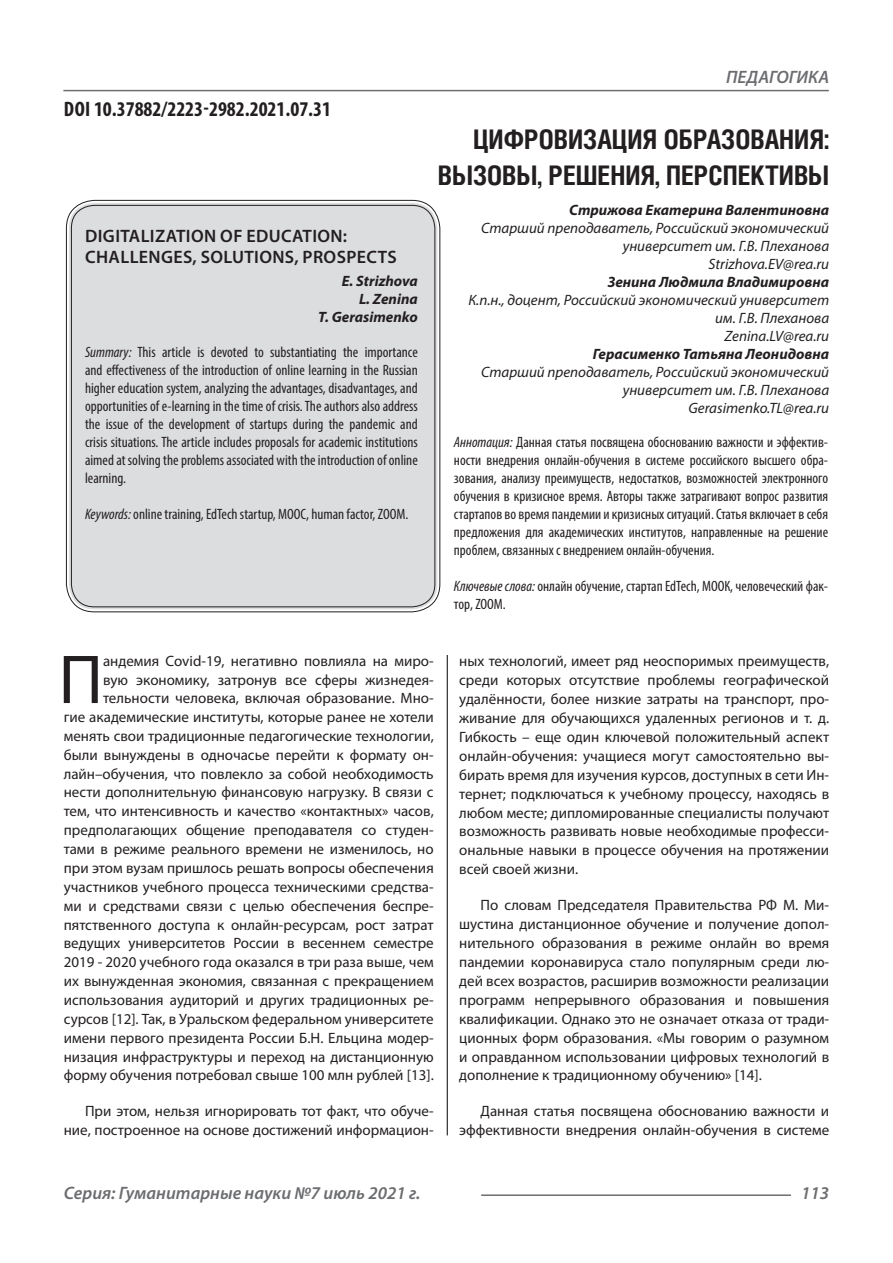
<style>
.page{position:relative;width:893px;height:1263px;background:#fff}
.page>*{position:absolute;margin:0;border:0;box-sizing:border-box;transform-origin:0 0}
.Статья_текст_первый{font:69.75px "Myriad Pro";color:#231f20}
.Статья_название{font:700 27px "Helios Cond C";color:#231f20}
.ДОИ{font:700 condensed 21px "Myriad Pro";color:#231f20}
.Статья_название_англ{font:600 18px/21.6px "Myriad Pro";letter-spacing:.02em;color:#231f20}
.t1{font:italic 600 18px "Myriad Pro";color:#6c6d70}
.Статья_текст{font:15px/18.9px "Myriad Pro";color:#231f20;text-align:right}
.Статья_текст_первый-2{font:15px/18.9px "Myriad Pro";color:#231f20;text-align:right}
.Статья_аннотация_анг{font:condensed 15px/18px "Myriad Pro";color:#231f20;text-align:justify}
.Статья_аннотация_тек{font:condensed 15px/18px "Myriad Pro";color:#231f20;text-align:justify}
.Статья_автор_инфо{font:italic 15px/18px "Myriad Pro";color:#231f20;text-align:right}
.Статья_автор_фио_рус{font:italic 700 15px "Myriad Pro";color:#231f20}
.Статья_автор_англ{font:italic 700 15px "Myriad Pro";color:#231f20}
.s1{font-style:italic}
</style>
<div class="page">
<hr style="left:447px;top:128px;width:1px;height:1007px;background:#000">
<hr style="left:63px;top:90px;width:766px;height:1px;background:#6c6d70">
<hr style="left:481px;top:1194px;width:310px;height:2px;background:#6c6d70">
<div style="left:441px;top:128px;width:10px;height:527px;background:#fff"></div>
<div style="left:69px;top:203px;width:368px;height:406px;background:#dcdddf;border-radius:26px"></div>
<p class="ДОИ" style="left:64px;top:96px;width:269px">DOI 10.37882/2223-2982.2021.07.31</p>
<p class="Статья_название_англ" style="left:85px;top:225px;width:313px">DIGITALIZATION OF EDUCATION:<br>CHALLENGES, SOLUTIONS, PROSPECTS</p>
<p class="Статья_автор_англ" style="left:342px;top:272px;width:77px">E. Strizhova</p>
<p class="Статья_автор_англ" style="left:359px;top:290px;width:60px">L. Zenina</p>
<p class="Статья_автор_англ" style="left:318px;top:308px;width:101px">T. Gerasimenko</p>
<p class="Статья_аннотация_анг" style="left:85px;top:343px;width:334px"><span class="s1">Summary:</span> This article is devoted to substantiating the importance and effectiveness of the introduction of online learning in the Russian higher education system, analyzing the advantages, disadvantages, and opportunities of e-learning in the time of crisis. The authors also address the issue of the development of startups during the pandemic and crisis situations. The article includes proposals for academic institutions aimed at solving the problems associated with the introduction of online learning.</p>
<p class="Статья_аннотация_анг" style="left:85px;top:505px;width:325px"><span class="s1">Keywords:</span> online training, EdTech startup, МООC, human factor, ZOOM.</p>
<p class="t1" style="left:726px;top:66px;width:104px">ПЕДАГОГИКА</p>
<p class="Статья_название" style="left:473px;top:124px;width:358px">ЦИФРОВИЗАЦИЯ ОБРАЗОВАНИЯ:</p>
<p class="Статья_название" style="left:438px;top:160px;width:393px">ВЫЗОВЫ, РЕШЕНИЯ, ПЕРСПЕКТИВЫ</p>
<p class="Статья_автор_фио_рус" style="left:569px;top:200px;width:261px">Стрижова Екатерина Валентиновна</p>
<p class="Статья_автор_инфо" style="left:481px;top:218px;width:350px">Старший преподаватель, Российский экономический университет им. Г.В. Плеханова</p>
<p class="Статья_автор_инфо" style="left:709px;top:254px;width:122px">Strizhova.EV@rea.ru</p>
<p class="Статья_автор_фио_рус" style="left:608px;top:272px;width:223px">Зенина Людмила Владимировна</p>
<p class="Статья_автор_инфо" style="left:468px;top:290px;width:362px">К.п.н., доцент, Российский экономический университет им. Г.В. Плеханова</p>
<p class="Статья_автор_инфо" style="left:725px;top:326px;width:106px">Zenina.LV@rea.ru</p>
<p class="Статья_автор_фио_рус" style="left:593px;top:344px;width:238px">Герасименко Татьяна Леонидовна</p>
<p class="Статья_автор_инфо" style="left:481px;top:362px;width:350px">Старший преподаватель, Российский экономический университет им. Г.В. Плеханова</p>
<p class="Статья_автор_инфо" style="left:688px;top:398px;width:142px">Gerasimenko.TL@rea.ru</p>
<p class="Статья_аннотация_тек" style="left:454px;top:433px;width:376px"><span class="s1">Аннотация:</span> Данная статья посвящена обоснованию важности и эффектив&shy;ности внедрения онлайн-обучения в системе российского высшего обра&shy;зования, анализу преимуществ, недостатков, возможностей электронного обучения в кризисное время. Авторы также затрагивают вопрос развития стартапов во время пандемии и кризисных ситуаций. Статья включает в себя предложения для академических институтов, направленные на решение проблем, связанных с внедрением онлайн-обучения.</p>
<p class="Статья_аннотация_тек" style="left:454px;top:577px;width:376px"><span class="s1">Ключевые слова:</span> онлайн обучение, стартап EdTech, МООК, человеческий фак&shy;тор, ZOOM.</p>
<p class="Статья_текст_первый-2" style="left:64px;top:651px;width:371px">андемия Covid-19, негативно повлияла на миро-<br>вую экономику, затронув все сферы жизнедея&shy;тельности человека, включая образование. Мно-<br>гие академические институты, которые ранее не хотели менять свои традиционные педагогические технологии, были вынуждены в одночасье перейти к формату он&shy;лайн–обучения, что повлекло за собой необходимость нести дополнительную финансовую нагрузку. В связи с тем, что интенсивность и качество «контактных» часов, предполагающих общение преподавателя со студен&shy;тами в режиме реального времени не изменилось, но при этом вузам пришлось решать вопросы обеспечения участников учебного процесса техническими средства&shy;ми и средствами связи с целью обеспечения беспре&shy;пятственного доступа к онлайн-ресурсам, рост затрат ведущих университетов России в весеннем семестре 2019 - 2020 учебного года оказался в три раза выше, чем их вынужденная экономия, связанная с прекращением использования аудиторий и других традиционных ре&shy;сурсов [12]. Так, в Уральском федеральном университете имени первого президента России Б.Н. Ельцина модер&shy;низация инфраструктуры и переход на дистанционную форму обучения потребовал свыше 100 млн рублей [13].</p>
<p class="Статья_текст" style="left:64px;top:1102px;width:371px">При этом, нельзя игнорировать тот факт, что обуче&shy;ние, построенное на основе достижений информацион-</p>
<p class="Статья_текст_первый" style="left:58px;top:637px;width:46px">П</p>
<p class="Статья_текст" style="left:459px;top:651px;width:371px;text-align:justify">ных технологий, имеет ряд неоспоримых преимуществ, среди которых отсутствие проблемы географической удалённости, более низкие затраты на транспорт, про&shy;живание для обучающихся удаленных регионов и т. д.<br>Гибкость – еще один ключевой положительный аспект онлайн-обучения: учащиеся могут самостоятельно вы&shy;бирать время для изучения курсов, доступных в сети Ин&shy;тернет; подключаться к учебному процессу, находясь в любом месте; дипломированные специалисты получают возможность развивать новые необходимые професси&shy;ональные навыки в процессе обучения на протяжении всей своей жизни.</p>
<p class="Статья_текст" style="left:459px;top:895px;width:371px;text-align:justify;text-indent:21px">По словам Председателя Правительства РФ М. Ми&shy;шустина дистанционное обучение и получение допол&shy;нительного образования в режиме онлайн во время пандемии коронавируса стало популярным среди лю&shy;дей всех возрастов, расширив возможности реализации программ непрерывного образования и повышения квалификации. Однако это не означает отказа от тради&shy;ционных форм образования. «Мы говорим о разумном и оправданном использовании цифровых технологий в дополнение к традиционному обучению» [14].</p>
<p class="Статья_текст" style="left:459px;top:1102px;width:371px">Данная статья посвящена обоснованию важности и эффективности внедрения онлайн-обучения в системе</p>
<p class="t1" style="left:64px;top:1182px;width:358px">Серия: Гуманитарные науки №7 июль 2021 г.</p>
<p class="t1" style="left:801px;top:1182px;width:30px">113</p>
</div>
